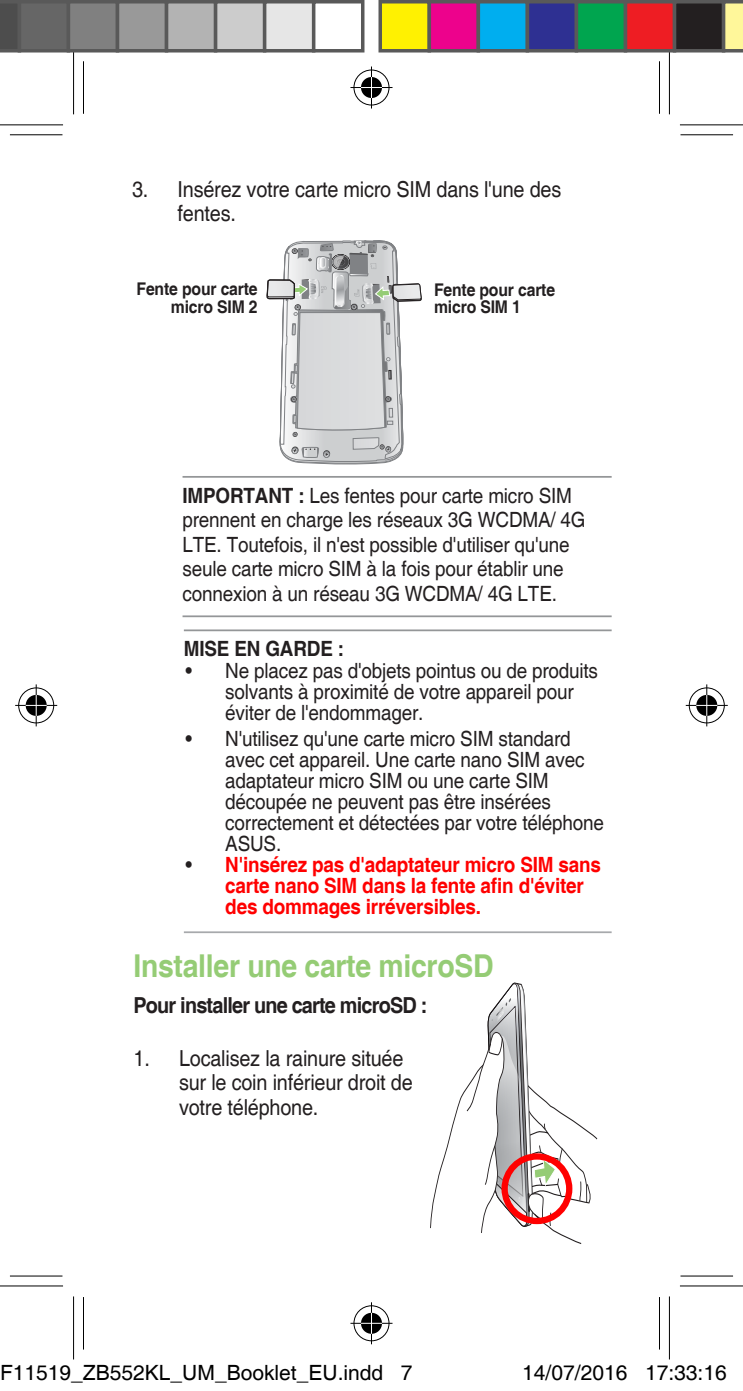
<style>
.page{position:relative;width:743px;height:1391px;background:#fff}
.page>*{position:absolute;margin:0;border:0;box-sizing:border-box;transform-origin:0 0}
.Padfone_Header_1{font:700 31.5px "Helvetica";letter-spacing:-.01em;color:#95cc75;scale:.9 1}
.Padfone_Body_Text{font:22.05px/24.5px "Helvetica";letter-spacing:-.01em;color:#231f20;scale:.9 1}
.Padfone_Body_Text-2{font:700 22.05px "Helvetica";letter-spacing:-.04em;color:#231f20;scale:.9 1}
.Padfone_Message_2{font:21px/21px "Helvetica";letter-spacing:-.01em;color:#231f20;scale:.9 1}
.Padfone_Message{font:21px/24.5px "Helvetica";letter-spacing:-.01em;color:#231f20;scale:.9 1}
.Padfone_Message_3{font:700 21px/21px "Helvetica";letter-spacing:-.01em;color:#f00;scale:.9 1}
.t1{font:21px "Helvetica";color:#000}
.Padfone_Message_1{font:700 21px "Helvetica";letter-spacing:-.01em;color:#231f20;scale:.9 1}
.Padfone_Figure_Label{font:700 17.5px/17.5px "Helvetica";letter-spacing:-.01em;color:#231f20;scale:.9 1}
.s1{font-weight:700}
.s2{font-weight:400;color:#231f20}
</style>
<div class="page">
<svg style="left:266px;top:240px;width:156px;height:225px"></svg>
<svg style="left:430px;top:982px;width:167px;height:262px"></svg>
<div style="left:501px;top:1153px;width:71px;height:71px;border:6px solid #f00;border-radius:50%"></div>
<hr style="left:184px;top:629px;width:427px;height:2px;background:#949698">
<hr style="left:184px;top:931px;width:427px;height:2px;background:#a7a9ac">
<hr style="left:182px;top:476px;width:429px;height:2px;background:#949698">
<hr style="left:182px;top:615px;width:429px;height:2px;background:#949698">
<svg style="left:10px;top:135px;width:52px;height:1px"></svg>
<svg style="left:680px;top:135px;width:52px;height:1px"></svg>
<svg style="left:10px;top:1276px;width:52px;height:1px"></svg>
<svg style="left:680px;top:1276px;width:52px;height:1px"></svg>
<svg style="left:659px;top:61px;width:1px;height:53px"></svg>
<svg style="left:659px;top:1297px;width:1px;height:52px"></svg>
<hr style="left:10px;top:134px;width:52px;height:1px;background:#000">
<hr style="left:680px;top:134px;width:52px;height:1px;background:#000">
<hr style="left:10px;top:1275px;width:52px;height:1px;background:#000">
<hr style="left:680px;top:1275px;width:52px;height:1px;background:#000">
<hr style="left:83px;top:61px;width:1px;height:53px;background:#000">
<hr style="left:83px;top:1297px;width:1px;height:52px;background:#000">
<hr style="left:658px;top:61px;width:1px;height:53px;background:#000">
<hr style="left:658px;top:1297px;width:1px;height:52px;background:#000">
<svg style="left:0;top:125px;width:63px;height:1px"></svg>
<svg style="left:680px;top:125px;width:62px;height:1px"></svg>
<svg style="left:0;top:1286px;width:63px;height:1px"></svg>
<svg style="left:680px;top:1286px;width:62px;height:1px"></svg>
<div style="left:71px;top:51px;width:5px;height:63px;background:#f6f6f6"></div>
<div style="left:71px;top:1296px;width:5px;height:63px;background:#f6f6f6"></div>
<svg style="left:669px;top:53px;width:1px;height:61px"></svg>
<svg style="left:669px;top:1296px;width:1px;height:63px"></svg>
<hr style="left:0;top:124px;width:63px;height:1px;background:#000">
<hr style="left:679px;top:124px;width:63px;height:1px;background:#000">
<hr style="left:0;top:1285px;width:63px;height:1px;background:#000">
<hr style="left:679px;top:1285px;width:63px;height:1px;background:#000">
<hr style="left:73px;top:51px;width:1px;height:63px;background:#000">
<hr style="left:73px;top:1296px;width:1px;height:63px;background:#000">
<hr style="left:668px;top:51px;width:1px;height:63px;background:#000">
<hr style="left:668px;top:1296px;width:1px;height:63px;background:#000">
<div style="left:351px;top:68px;width:40px;height:39px;border:4px solid #fff;border-radius:50%"></div>
<div style="left:350px;top:85px;width:42px;height:5px;background:#fff"></div>
<svg style="left:369px;top:68px;width:4px;height:39px"></svg>
<div style="left:358px;top:75px;width:26px;height:25px;border:4px solid #fff;border-radius:50%"></div>
<div style="left:353px;top:70px;width:36px;height:35px;border:1px solid #000;border-radius:50%"></div>
<hr style="left:350px;top:87px;width:42px;height:1px;background:#000">
<hr style="left:371px;top:67px;width:1px;height:42px;background:#000">
<svg style="left:361px;top:77px;width:21px;height:21px"></svg>
<div style="left:351px;top:1303px;width:40px;height:40px;border:4px solid #fff;border-radius:50%"></div>
<hr style="left:350px;top:1321px;width:42px;height:4px;background:#fff">
<hr style="left:369px;top:1302px;width:4px;height:42px;background:#fff">
<div style="left:358px;top:1310px;width:26px;height:26px;border:4px solid #fff;border-radius:50%"></div>
<div style="left:353px;top:1305px;width:36px;height:36px;border:1px solid #000;border-radius:50%"></div>
<hr style="left:350px;top:1322px;width:42px;height:2px;background:#000">
<hr style="left:371px;top:1302px;width:1px;height:42px;background:#000">
<div style="left:361px;top:1312px;width:21px;height:21px;background:#000;border-radius:50%"></div>
<hr style="left:361px;top:1322px;width:21px;height:2px;background:#fff">
<svg style="left:371px;top:1312px;width:1px;height:21px"></svg>
<div style="left:16px;top:686px;width:40px;height:39px;border:4px solid #fff;border-radius:50%"></div>
<svg style="left:15px;top:703px;width:42px;height:4px"></svg>
<svg style="left:34px;top:684px;width:4px;height:42px"></svg>
<div style="left:23px;top:693px;width:26px;height:25px;border:4px solid #fff;border-radius:50%"></div>
<div style="left:18px;top:687px;width:36px;height:36px;border:1px solid #000;border-radius:50%"></div>
<hr style="left:15px;top:705px;width:42px;height:1px;background:#000">
<hr style="left:36px;top:684px;width:1px;height:42px;background:#000">
<svg style="left:26px;top:695px;width:21px;height:21px"></svg>
<div style="left:686px;top:686px;width:40px;height:39px;border:4px solid #fff;border-radius:50%"></div>
<svg style="left:686px;top:703px;width:41px;height:4px"></svg>
<svg style="left:704px;top:684px;width:4px;height:42px"></svg>
<div style="left:693px;top:693px;width:26px;height:25px;border:4px solid #fff;border-radius:50%"></div>
<div style="left:688px;top:687px;width:36px;height:36px;border:1px solid #000;border-radius:50%"></div>
<hr style="left:685px;top:705px;width:42px;height:1px;background:#000">
<hr style="left:706px;top:684px;width:1px;height:42px;background:#000">
<svg style="left:696px;top:695px;width:21px;height:21px"></svg>
<svg style="left:0;top:0;width:18px;height:53px"></svg>
<div style="left:19px;top:2px;width:49px;height:49px;background:#666"></div>
<div style="left:18px;top:0;width:52px;height:53px;border:4px solid #595959"></div>
<div style="left:68px;top:2px;width:49px;height:49px;background:#808080"></div>
<div style="left:67px;top:0;width:52px;height:53px;border:4px solid #595959"></div>
<div style="left:117px;top:2px;width:49px;height:49px;background:#999"></div>
<div style="left:116px;top:0;width:52px;height:53px;border:4px solid #595959"></div>
<div style="left:166px;top:2px;width:49px;height:49px;background:#b3b3b3"></div>
<div style="left:165px;top:0;width:52px;height:53px;border:4px solid #595959"></div>
<div style="left:215px;top:2px;width:49px;height:49px;background:#ccc"></div>
<div style="left:214px;top:0;width:52px;height:53px;border:4px solid #595959"></div>
<div style="left:264px;top:2px;width:49px;height:49px;background:#e6e6e6"></div>
<div style="left:263px;top:0;width:52px;height:53px;border:4px solid #595959"></div>
<div style="left:312px;top:0;width:52px;height:53px;border:4px solid #595959"></div>
<div style="left:380px;top:2px;width:49px;height:49px;background:#fff101"></div>
<div style="left:378px;top:0;width:53px;height:53px;border:4px solid #595959"></div>
<div style="left:429px;top:2px;width:49px;height:49px;background:#ed028c"></div>
<div style="left:427px;top:0;width:53px;height:53px;border:4px solid #595959"></div>
<div style="left:478px;top:2px;width:49px;height:49px;background:#00aeef"></div>
<div style="left:476px;top:0;width:53px;height:53px;border:4px solid #595959"></div>
<div style="left:527px;top:2px;width:49px;height:49px;background:#2e3092"></div>
<div style="left:525px;top:0;width:53px;height:53px;border:4px solid #595959"></div>
<div style="left:576px;top:2px;width:49px;height:49px;background:#00a54f"></div>
<div style="left:574px;top:0;width:53px;height:53px;border:4px solid #595959"></div>
<div style="left:625px;top:2px;width:49px;height:49px;background:#ee1d23"></div>
<div style="left:623px;top:0;width:53px;height:53px;border:4px solid #595959"></div>
<div style="left:674px;top:2px;width:49px;height:49px;background:#231f20"></div>
<div style="left:672px;top:0;width:53px;height:53px;border:4px solid #595959"></div>
<svg style="left:721px;top:0;width:21px;height:53px"></svg>
<p class="Padfone_Body_Text" style="left:177px;top:178px;width:428px;text-indent:-46px">3. Insérez votre carte micro SIM dans l'une des fentes.</p>
<p class="Padfone_Figure_Label" style="left:136px;top:281px;width:136px;text-align:right">Fente pour carte micro SIM 2</p>
<p class="Padfone_Figure_Label" style="left:434px;top:282px;width:136px">Fente pour carte micro SIM 1</p>
<p class="Padfone_Message" style="left:182px;top:484px;width:449px"><span class="s1">IMPORTANT :</span> Les fentes pour carte micro SIM prennent en charge les réseaux 3G WCDMA/ 4G LTE. Toutefois, il n'est possible d'utiliser qu'une seule carte micro SIM à la fois pour établir une connexion à un réseau 3G WCDMA/ 4G LTE.</p>
<p class="Padfone_Message_1" style="left:184px;top:636px;width:179px">MISE EN GARDE :</p>
<p class="Padfone_Message_2" style="left:225px;top:661px;width:415px;text-indent:-40px">• Ne placez pas d'objets pointus ou de produits solvants à proximité de votre appareil pour éviter de l'endommager.</p>
<p class="Padfone_Message_2" style="left:225px;top:729px;width:422px;text-indent:-40px">• N'utilisez qu'une carte micro SIM standard avec cet appareil. Une carte nano SIM avec adaptateur micro SIM ou une carte SIM découpée ne peuvent pas être insérées correctement et détectées par votre téléphone ASUS.</p>
<p class="Padfone_Message_3" style="left:225px;top:855px;width:419px;text-indent:-40px"><span class="s2">•</span> N'insérez pas d'adaptateur micro SIM sans carte nano SIM dans la fente afin d'éviter des dommages irréversibles.</p>
<p class="Padfone_Header_1" style="left:133px;top:946px;width:401px">Installer une carte microSD</p>
<p class="Padfone_Body_Text-2" style="left:133px;top:991px;width:328px">Pour installer une carte microSD :</p>
<p class="Padfone_Body_Text" style="left:179px;top:1046px;width:261px;text-indent:-46px">1. Localisez la rainure située sur le coin inférieur droit de votre téléphone.</p>
<p class="t1" style="left:0;top:1361px;width:414px">F11519_ZB552KL_UM_Booklet_EU.indd 7</p>
<p class="t1" style="left:522px;top:1361px;width:206px">14/07/2016 17:33:16</p>
</div>
